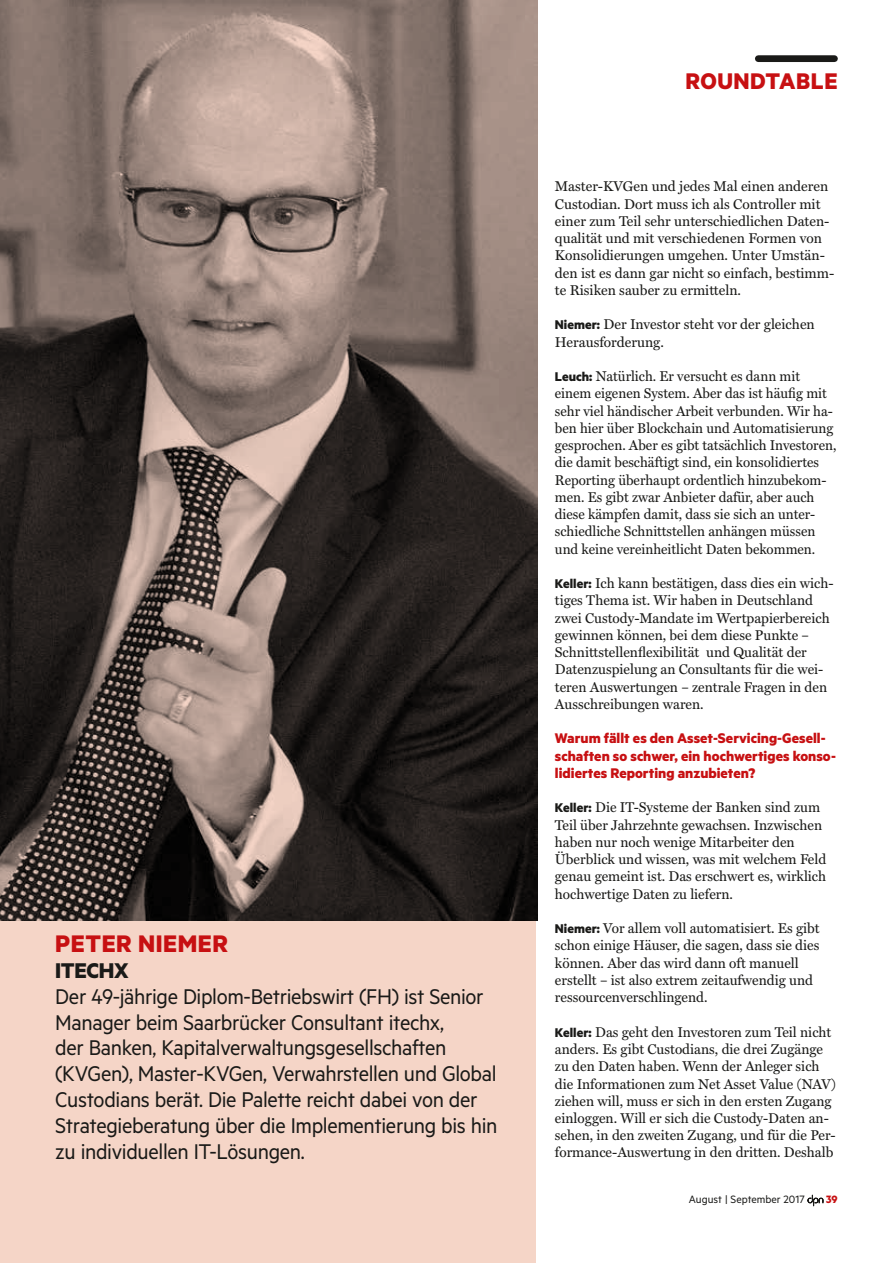
<style>
.page{position:relative;width:893px;height:1263px;background:#fff}
.page>*{position:absolute;margin:0;border:0;box-sizing:border-box;transform-origin:0 0}
.t1{font:700 27px "Metric";color:#c71012}
.t2{font:700 25.5px "Metric";letter-spacing:.02em;color:#c71012}
.t3{font:24px/25.8px "Metric";letter-spacing:-.015em;color:#1a1a18;scale:.96 1}
.t4{font:700 24px "Metric";color:#1a1a18}
.t5{font:700 15.75px/17.2px "Metric";color:#c71012}
.t6{font:14.25px/17.2px "Miller Text";color:#1a1a18}
.t7{font:14.25px/17.2px "Miller Text";color:#1a1a18;scale:.95 1}
.t8{font:12px "Metric";color:#1a1a18}
.t9{font:700 12px "Metric";color:#c71012}
.s1{font-family:"Metric";font-weight:700}
</style>
<div class="page">
<div style="left:758px;top:55px;width:76px;height:7px;background:#1a1a18"></div>
<svg style="left:807px;top:1195px;width:16px;height:11px"></svg>
<div style="left:0;top:859px;width:536px;height:404px;background:#f5d5c7"></div>
<svg style="left:0;top:0;width:538px;height:921px;background:#635651"></svg>
<h1 class="t1" style="left:55px;top:927px;width:17px">peter</h1>
<h1 class="t1" style="left:138px;top:927px;width:42px">niemer</h1>
<h3 class="t4" style="left:55px;top:955px;width:20px">itech</h3>
<h3 class="t4" style="left:114px;top:955px;width:16px">x</h3>
<p class="t3" style="left:55px;top:982px;width:462px">Der 49-jährige Diplom-Betriebswirt (FH) ist Senior Manager beim Saarbrücker Consultant itechx,<br>der Banken, Kapitalverwaltungsgesellschaften (KVGen), Master-KVGen, Verwahrstellen und Global Custodians berät. Die Palette reicht dabei von der Strategieberatung über die Implementierung bis hin zu individuellen IT-Lösungen.</p>
<h2 class="t2" style="left:685px;top:66px;width:154px">ROUNDTABLE</h2>
<p class="t6" style="left:555px;top:178px;width:281px">Master-KVGen und jedes Mal einen anderen Custodian. Dort muss ich als Controller mit einer zum Teil sehr unterschiedlichen Daten&shy;qualität und mit verschiedenen Formen von Konsolidierungen umgehen. Unter Umstän&shy;den ist es dann gar nicht so einfach, bestimm&shy;te Risiken sauber zu ermitteln.</p>
<p class="t6" style="left:555px;top:316px;width:261px"><span class="s1">Niemer:</span> Der Investor steht vor der gleichen<br>Herausforderung.</p>
<p class="t7" style="left:555px;top:367px;width:298px"><span class="s1">Leuch:</span> Natürlich. Er versucht es dann mit einem eigenen System. Aber das ist häufig mit sehr viel händischer Arbeit verbunden. Wir ha&shy;ben hier über Blockchain und Automatisierung gesprochen. Aber es gibt tatsächlich Investoren, die damit beschäftigt sind, ein konsolidiertes Reporting überhaupt ordentlich hinzubekom&shy;men. Es gibt zwar Anbieter dafür, aber auch diese kämpfen damit, dass sie sich an unter&shy;schiedliche Schnittstellen anhängen müssen und keine vereinheitlicht Daten bekommen.</p>
<p class="t6" style="left:555px;top:574px;width:280px"><span class="s1">Keller:</span> Ich kann bestätigen, dass dies ein wich&shy;tiges Thema ist. Wir haben in Deutschland zwei Custody-Mandate im Wertpapierbereich gewinnen können, bei dem diese Punkte – Schnittstellenflexibilität und Qualität der Datenzuspielung an Consultants für die wei&shy;teren Auswertungen – zentrale Fragen in den Ausschreibungen waren.</p>
<p class="t5" style="left:555px;top:729px;width:282px">Warum fällt es den Asset-Servicing-Gesell&shy;schaften so schwer, ein hochwertiges konso&shy;lidiertes Reporting anzubieten?</p>
<p class="t6" style="left:555px;top:799px;width:273px"><span class="s1">Keller:</span> Die IT-Systeme der Banken sind zum Teil über Jahrzehnte gewachsen. Inzwischen haben nur noch wenige Mitarbeiter den Überblick und wissen, was mit welchem Feld genau gemeint ist. Das erschwert es, wirklich hochwertige Daten zu liefern.</p>
<p class="t6" style="left:555px;top:919px;width:266px"><span class="s1">Niemer:</span> Vor allem voll automatisiert. Es gibt schon einige Häuser, die sagen, dass sie dies können. Aber das wird dann oft manuell erstellt – ist also extrem zeitaufwendig und ressourcenverschlingend.</p>
<p class="t6" style="left:555px;top:1023px;width:283px"><span class="s1">Keller:</span> Das geht den Investoren zum Teil nicht anders. Es gibt Custodians, die drei Zugänge zu den Daten haben. Wenn der Anleger sich die Informationen zum Net Asset Value (NAV) ziehen will, muss er sich in den ersten Zugang einloggen. Will er sich die Custody-Daten an&shy;sehen, in den zweiten Zugang, und für die Per&shy;formance-Auswertung in den dritten. Deshalb</p>
<p class="t8" style="left:689px;top:1192px;width:117px">August | September 2017</p>
<p class="t9" style="left:826px;top:1192px;width:13px">39</p>
</div>
